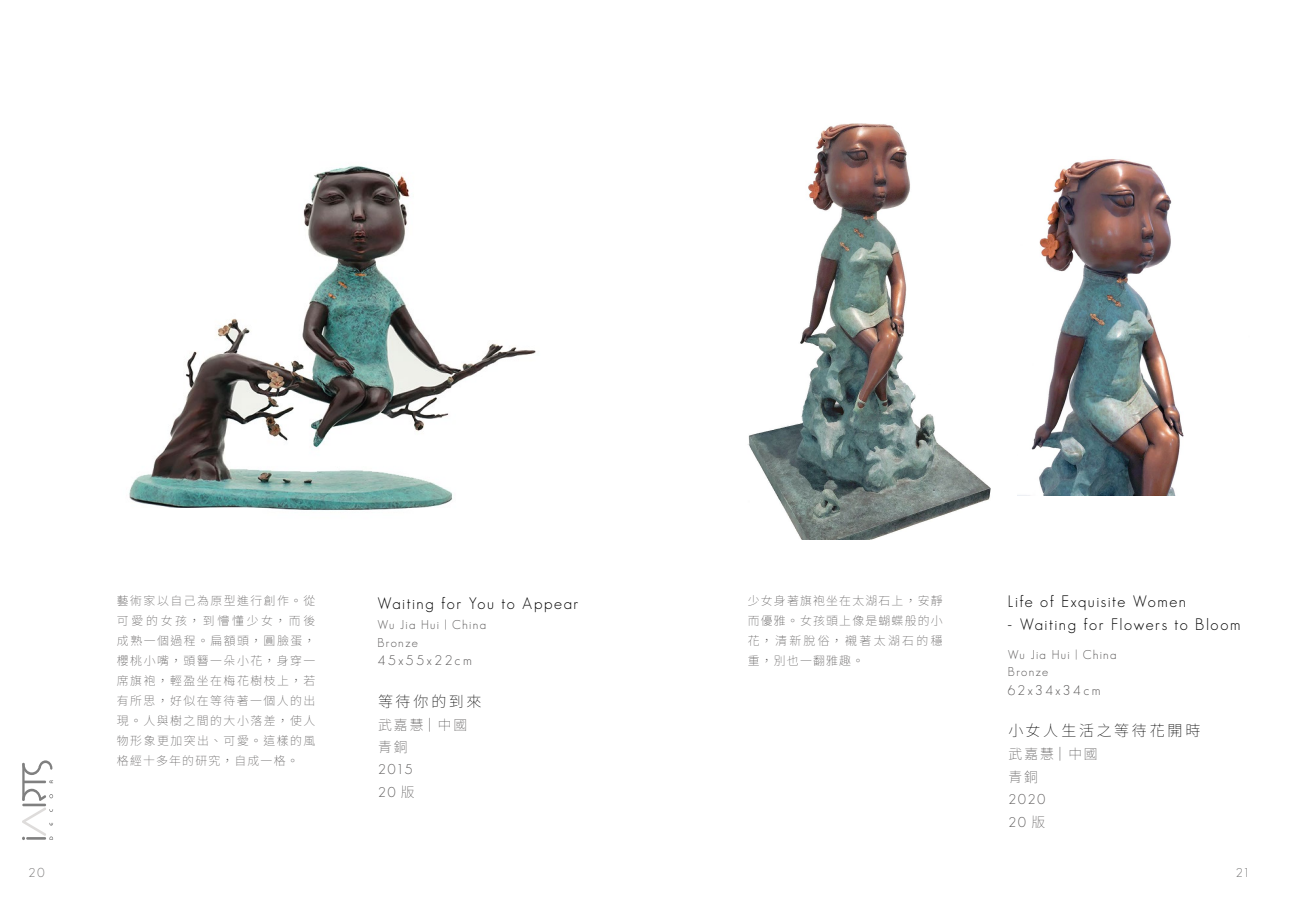
<style>
.page{position:relative;width:1290px;height:911px;background:#fff}
.page>*{position:absolute;margin:0;border:0;box-sizing:border-box;transform-origin:0 0}
.t1{font:300 16.25px "Geosans";letter-spacing:.09em;color:#000}
.t2{font:100 15px "Noto Sans TC";letter-spacing:.185em;color:#000}
.t3{font:300 13.75px/22.5px "Geosans";letter-spacing:.18em;color:#595757}
.t4{font:100 13.75px/22.5px "Noto Sans TC";letter-spacing:.145em;color:#595757}
.t5{font:300 13.75px "Geosans";letter-spacing:.205em;color:#595757}
.t6{font:300 12.5px/17.5px "Geosans";letter-spacing:.1em;color:#595757}
.t7{font:300 12.5px "Geosans";color:#727171}
.t8{font:100 11.88px/20px "Noto Sans TC";letter-spacing:.115em;color:#595757;text-align:justify}
.s1{font-family:"Noto Sans TC";font-weight:100}
</style>
<div class="page">
<hr style="left:22px;top:803px;width:24px;height:3px;background:#000">
<svg style="left:22px;top:760px;width:31px;height:41px"></svg>
<svg style="left:22px;top:807px;width:31px;height:33px"></svg>
<img style="left:1031px;top:159px;width:153px;height:336px">
<img style="left:129px;top:166px;width:407px;height:345px">
<img style="left:748px;top:123px;width:243px;height:416px">
<p class="t8" style="left:117px;top:591px;width:200px">藝術家以自己為原型進行創作。從可愛的女孩，到懵懂少女，而後成熟一個過程。扁額頭，圓臉蛋，櫻桃小嘴，頭簪一朵小花，身穿一席旗袍，輕盈坐在梅花樹枝上，若有所思，好似在等待著一個人的出現。人與樹之間的大小落差，使人物形象更加突出、可愛。這樣的風格經十多年的研究，自成一格。</p>
<p class="t8" style="left:748px;top:591px;width:196px">少女身著旗袍坐在太湖石上，安靜而優雅。女孩頭上像是蝴蝶般的小花，清新脫俗，襯著太湖石的穩重，別也一翻雅趣。</p>
<h1 class="t1" style="left:377px;top:595px;width:203px">Waiting for You to Appear</h1>
<p class="t6" style="left:377px;top:616px;width:110px">Wu Jia Hui | China<br>Bronze</p>
<p class="t5" style="left:377px;top:652px;width:96px">45x55x22cm</p>
<p class="t2" style="left:378px;top:693px;width:105px">等待你的到來</p>
<p class="t4" style="left:378px;top:714px;width:91px">武嘉慧｜中國青銅</p>
<p class="t3" style="left:378px;top:758px;width:38px">2015<br>20<span class="s1">版</span></p>
<h1 class="t1" style="left:1008px;top:592px;width:180px">Life of Exquisite Women</h1>
<h1 class="t1" style="left:1008px;top:615px;width:234px">- Waiting for Flowers to Bloom</h1>
<p class="t6" style="left:1008px;top:645px;width:110px">Wu Jia Hui | China<br>Bronze</p>
<p class="t3" style="left:1008px;top:678px;width:94px">62x34x34cm</p>
<p class="t2" style="left:1008px;top:722px;width:193px">小女人生活之等待花開時</p>
<p class="t4" style="left:1008px;top:743px;width:91px">武嘉慧｜中國青銅</p>
<p class="t3" style="left:1008px;top:788px;width:38px">2020<br>20<span class="s1">版</span></p>
<p class="t7" style="left:28px;top:865px;width:18px">20</p>
<p class="t7" style="left:1236px;top:865px;width:15px">21</p>
</div>
